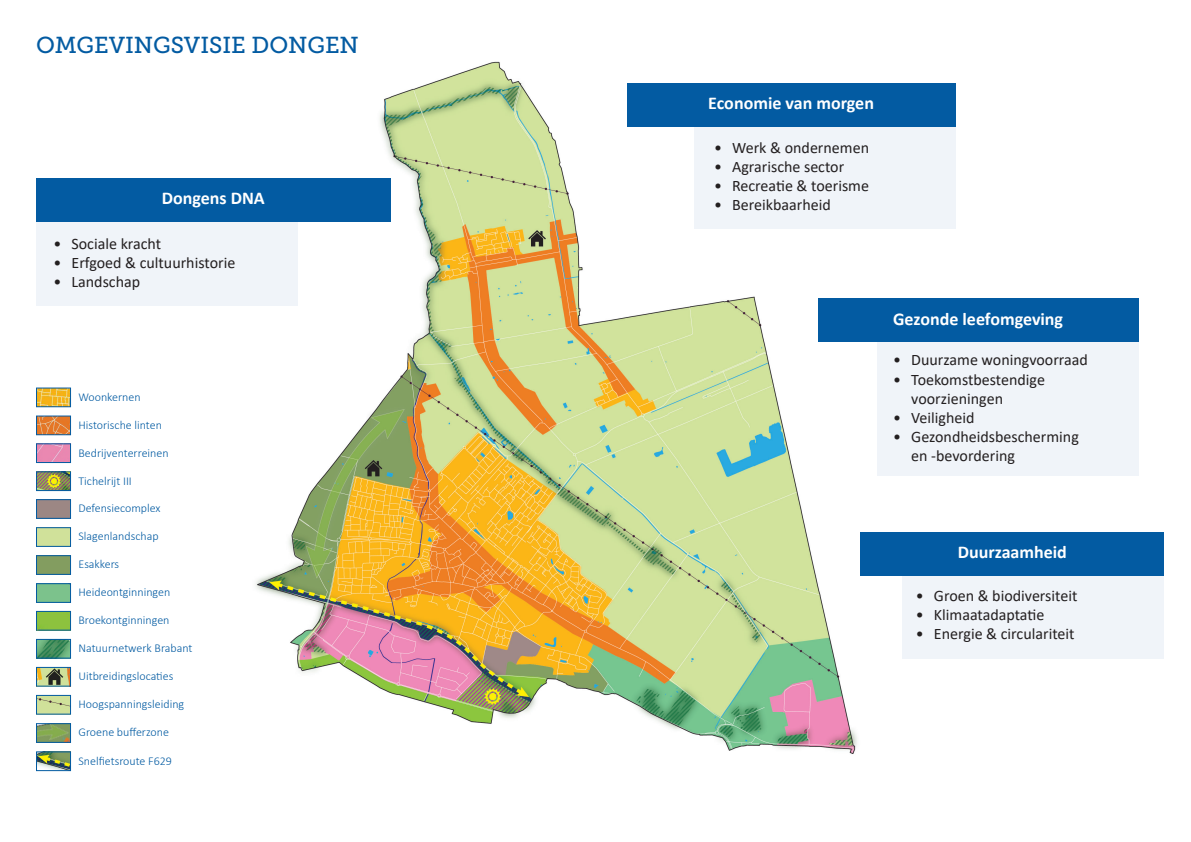
<style>
.page{position:relative;width:1191px;height:842px;background:#fff}
.page>*{position:absolute;margin:0;border:0;box-sizing:border-box;transform-origin:0 0}
.t1{font:23px "Museo Slab 500";color:#035ba2}
.t2{font:700 18px "Calibri";color:#fff}
.t3{font:16px/19.2px "Calibri";color:#231f20}
.t4{font:300 12px "Calibri";color:#035ba2}
</style>
<div class="page">
<img style="left:255px;top:61px;width:632px;height:693px">
<img style="left:38px;top:389px;width:31px;height:16px">
<div style="left:36px;top:387px;width:35px;height:20px;border:1px solid #035ba2"></div>
<img style="left:38px;top:417px;width:31px;height:16px">
<div style="left:36px;top:415px;width:35px;height:20px;border:1px solid #035ba2"></div>
<div style="left:36px;top:527px;width:35px;height:20px;border:1px solid #035ba2"></div>
<img style="left:38px;top:557px;width:31px;height:16px">
<div style="left:36px;top:555px;width:35px;height:20px;border:1px solid #035ba2"></div>
<div style="left:36px;top:583px;width:35px;height:20px;border:1px solid #035ba2"></div>
<img style="left:38px;top:641px;width:31px;height:16px">
<div style="left:36px;top:639px;width:35px;height:20px;border:1px solid #035ba2"></div>
<img style="left:38px;top:669px;width:31px;height:16px">
<div style="left:36px;top:667px;width:35px;height:20px;border:1px solid #035ba2"></div>
<img style="left:38px;top:697px;width:31px;height:16px">
<div style="left:36px;top:695px;width:35px;height:20px;border:1px solid #035ba2"></div>
<img style="left:38px;top:753px;width:31px;height:16px">
<div style="left:36px;top:751px;width:35px;height:20px;border:1px solid #035ba2"></div>
<img style="left:38px;top:613px;width:31px;height:16px">
<div style="left:36px;top:611px;width:35px;height:20px;border:1px solid #035ba2"></div>
<img style="left:38px;top:445px;width:31px;height:16px">
<div style="left:36px;top:443px;width:35px;height:20px;border:1px solid #035ba2"></div>
<img style="left:38px;top:725px;width:31px;height:16px">
<div style="left:36px;top:723px;width:35px;height:20px;border:1px solid #035ba2"></div>
<img style="left:38px;top:473px;width:31px;height:16px">
<div style="left:36px;top:471px;width:35px;height:20px;border:1px solid #035ba2"></div>
<div style="left:36px;top:499px;width:35px;height:20px;border:1px solid #035ba2"></div>
<div style="left:36px;top:222px;width:261px;height:84px;background:#f0f4f9"></div>
<div style="left:877px;top:342px;width:261px;height:133px;background:#f0f4f9"></div>
<div style="left:902px;top:575px;width:262px;height:84px;background:#f0f4f9"></div>
<div style="left:36px;top:178px;width:354px;height:44px;background:#035ba2"></div>
<div style="left:818px;top:298px;width:320px;height:44px;background:#035ba2"></div>
<div style="left:626px;top:83px;width:329px;height:44px;background:#035ba2"></div>
<div style="left:860px;top:532px;width:304px;height:44px;background:#035ba2"></div>
<div style="left:694px;top:127px;width:261px;height:101px;background:#f0f4f9"></div>
<p class="t1" style="left:36px;top:33px;width:324px">OMGEVINGSVISIE DONGEN</p>
<p class="t2" style="left:162px;top:186px;width:105px">Dongens DNA</p>
<p class="t3" style="left:54px;top:233px;width:109px">• Sociale kracht</p>
<p class="t3" style="left:54px;top:253px;width:183px">• Erfgoed &amp; cultuurhistorie</p>
<p class="t3" style="left:54px;top:272px;width:88px">• Landschap</p>
<p class="t4" style="left:78px;top:389px;width:64px">Woonkernen</p>
<p class="t4" style="left:78px;top:417px;width:85px">Historische linten</p>
<p class="t4" style="left:78px;top:445px;width:92px">Bedrijventerreinen</p>
<p class="t4" style="left:78px;top:473px;width:55px">Tichelrijt III</p>
<p class="t4" style="left:78px;top:501px;width:84px">Defensiecomplex</p>
<p class="t4" style="left:78px;top:529px;width:82px">Slagenlandschap</p>
<p class="t4" style="left:78px;top:557px;width:42px">Esakkers</p>
<p class="t4" style="left:78px;top:585px;width:93px">Heideontginningen</p>
<p class="t4" style="left:78px;top:613px;width:93px">Broekontginningen</p>
<p class="t4" style="left:78px;top:641px;width:116px">Natuurnetwerk Brabant</p>
<p class="t4" style="left:78px;top:669px;width:96px">Uitbreidingslocaties</p>
<p class="t4" style="left:78px;top:697px;width:107px">Hoogspanningsleiding</p>
<p class="t4" style="left:78px;top:725px;width:92px">Groene bufferzone</p>
<p class="t4" style="left:78px;top:753px;width:95px">Snelfietsroute F629</p>
<p class="t2" style="left:708px;top:90px;width:167px">Economie van morgen</p>
<p class="t3" style="left:714px;top:137px;width:156px">• Werk &amp; ondernemen</p>
<p class="t3" style="left:714px;top:157px;width:132px">• Agrarische sector</p>
<p class="t3" style="left:714px;top:176px;width:156px">• Recreatie &amp; toerisme</p>
<p class="t3" style="left:714px;top:195px;width:118px">• Bereikbaarheid</p>
<p class="t2" style="left:893px;top:306px;width:171px">Gezonde leefomgeving</p>
<p class="t3" style="left:893px;top:350px;width:196px">• Duurzame woningvoorraad</p>
<p class="t3" style="left:911px;top:369px;width:135px;text-indent:-18px">• Toekomstbestendige voorzieningen</p>
<p class="t3" style="left:893px;top:408px;width:83px">• Veiligheid</p>
<p class="t3" style="left:911px;top:427px;width:169px;text-indent:-18px">• Gezondheidsbescherming en -bevordering</p>
<p class="t2" style="left:957px;top:539px;width:111px">Duurzaamheid</p>
<p class="t3" style="left:916px;top:586px;width:163px">• Groen &amp; biodiversiteit</p>
<p class="t3" style="left:916px;top:605px;width:130px">• Klimaatadaptatie</p>
<p class="t3" style="left:916px;top:624px;width:160px">• Energie &amp; circulariteit</p>
</div>
